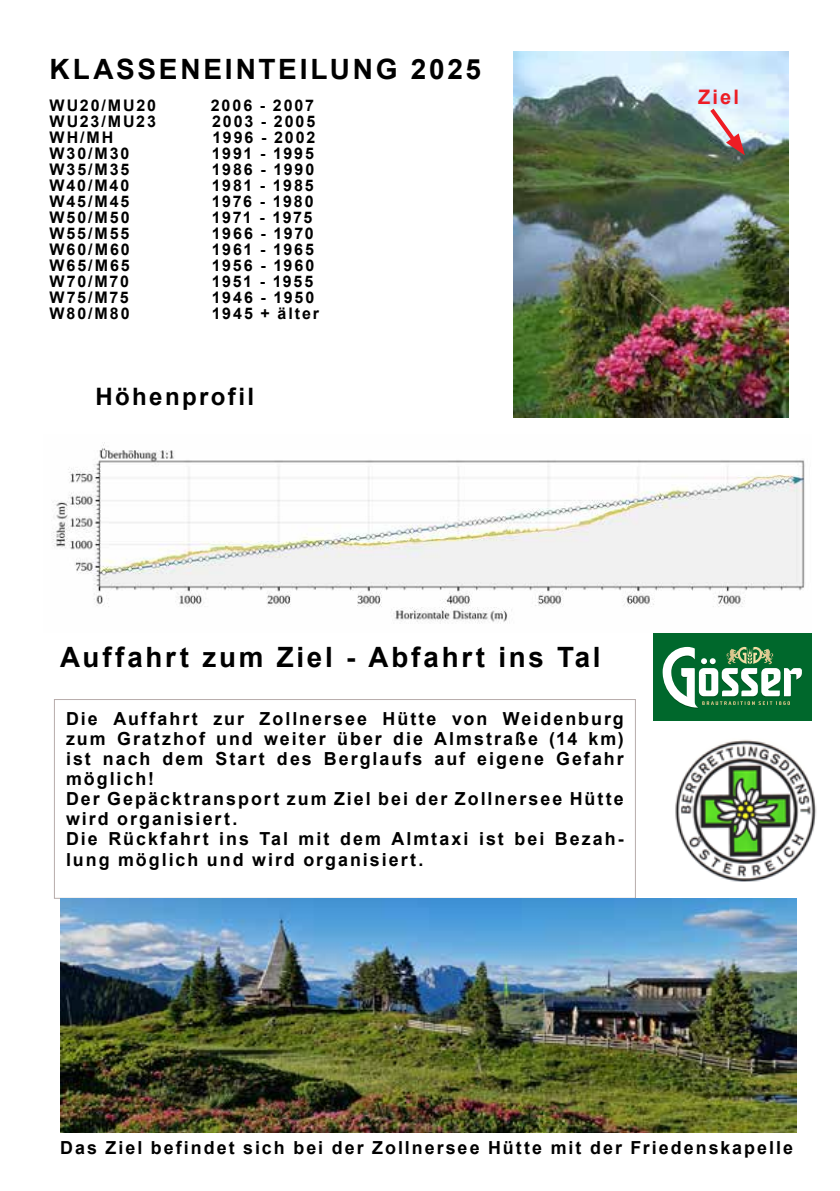
<style>
.page{position:relative;width:840px;height:1191px;background:#fff}
.page>*{position:absolute;margin:0;border:0;box-sizing:border-box;transform-origin:0 0}
.t1{font:700 28px "Arial";letter-spacing:.1em;color:#000}
.t2{font:700 24px "Arial";letter-spacing:.1em;color:#000}
.t3{font:700 20px "Arial";color:#ed1d24}
.t4{font:700 18px/20px "Arial";letter-spacing:.115em;color:#000}
.t5{font:700 16px "Arial";letter-spacing:.115em;color:#000}
.t6{font:700 16px "Arial";letter-spacing:.085em;color:#000}
</style>
<div class="page">
<img style="left:513px;top:51px;width:275px;height:367px">
<svg style="left:706px;top:104px;width:38px;height:51px;background:#bdacae"></svg>
<div style="left:54px;top:699px;width:581px;height:199px;border:1px solid #b7acab"></div>
<img style="left:675px;top:740px;width:142px;height:141px">
<div style="left:652px;top:633px;width:159px;height:87px;background:#00682c"></div>
<svg style="left:662px;top:647px;width:139px;height:61px"></svg>
<img style="left:51px;top:442px;width:754px;height:182px">
<img style="left:60px;top:898px;width:735px;height:234px">
<h1 class="t1" style="left:50px;top:49px;width:432px">KLASSENEINTEILUNG 2025</h1>
<p class="t5" style="left:50px;top:94px;width:108px">WU20/MU20</p>
<p class="t5" style="left:211px;top:94px;width:105px">2006 - 2007</p>
<p class="t5" style="left:50px;top:110px;width:108px">WU23/MU23</p>
<p class="t5" style="left:212px;top:110px;width:105px">2003 - 2005</p>
<p class="t5" style="left:50px;top:126px;width:65px">WH/MH</p>
<p class="t5" style="left:212px;top:126px;width:104px">1996 - 2002</p>
<p class="t5" style="left:50px;top:142px;width:81px">W30/M30</p>
<p class="t5" style="left:212px;top:142px;width:103px">1991 - 1995</p>
<p class="t5" style="left:50px;top:158px;width:81px">W35/M35</p>
<p class="t5" style="left:212px;top:158px;width:104px">1986 - 1990</p>
<p class="t5" style="left:50px;top:174px;width:81px">W40/M40</p>
<p class="t5" style="left:212px;top:174px;width:103px">1981 - 1985</p>
<p class="t5" style="left:50px;top:190px;width:81px">W45/M45</p>
<p class="t5" style="left:212px;top:190px;width:103px">1976 - 1980</p>
<p class="t5" style="left:50px;top:206px;width:81px">W50/M50</p>
<p class="t6" style="left:212px;top:206px;width:102px">1971 - 1975</p>
<p class="t5" style="left:50px;top:222px;width:81px">W55/M55</p>
<p class="t5" style="left:212px;top:222px;width:103px">1966 - 1970</p>
<p class="t5" style="left:50px;top:238px;width:82px">W60/M60</p>
<p class="t5" style="left:212px;top:238px;width:103px">1961 - 1965</p>
<p class="t5" style="left:50px;top:254px;width:81px">W65/M65</p>
<p class="t5" style="left:212px;top:254px;width:104px">1956 - 1960</p>
<p class="t5" style="left:50px;top:270px;width:81px">W70/M70</p>
<p class="t5" style="left:212px;top:270px;width:103px">1951 - 1955</p>
<p class="t5" style="left:50px;top:286px;width:80px">W75/M75</p>
<p class="t5" style="left:212px;top:286px;width:104px">1946 - 1950</p>
<p class="t5" style="left:50px;top:302px;width:81px">W80/M80</p>
<p class="t5" style="left:212px;top:302px;width:109px">1945 + älter</p>
<h2 class="t2" style="left:95px;top:379px;width:160px">Höhenprofil</h2>
<p class="t3" style="left:697px;top:83px;width:42px">Ziel</p>
<h1 class="t1" style="left:60px;top:637px;width:541px">Auffahrt zum Ziel - Abfahrt ins Tal</h1>
<p class="t4" style="left:66px;top:709px;width:559px">Die Auffahrt zur Zollnersee Hütte von Weidenburg zum Gratzhof und weiter über die Almstraße (14 km) ist nach dem Start des Berglaufs auf eigene Gefahr möglich!<br>Der Gepäcktransport zum Ziel bei der Zollnersee Hütte wird organisiert.<br>Die Rückfahrt ins Tal mit dem Almtaxi ist bei Bezah&shy;lung möglich und wird organisiert.</p>
<p class="t4" style="left:60px;top:1138px;width:734px">Das Ziel befindet sich bei der Zollnersee Hütte mit der Friedenskapelle</p>
</div>
